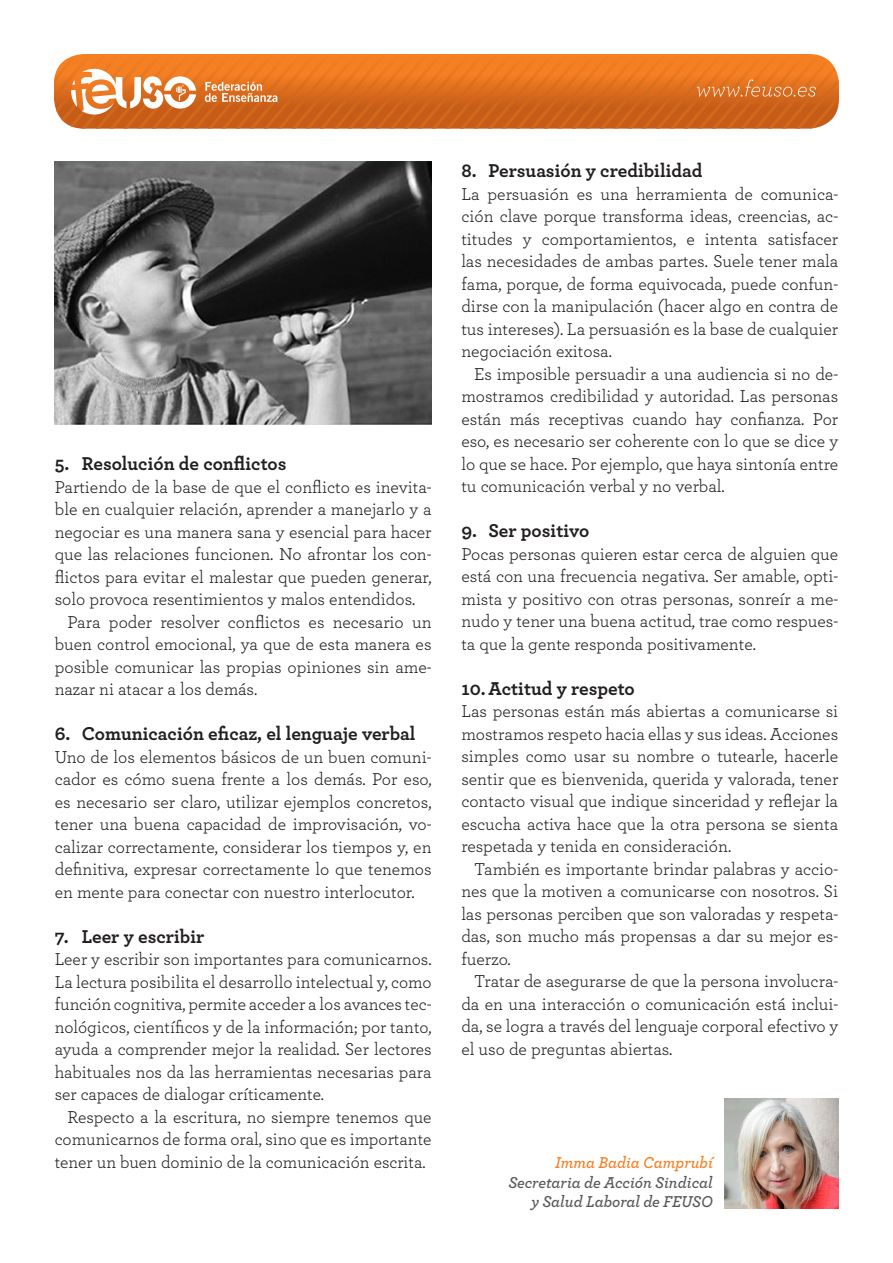
<style>
.page{position:relative;width:893px;height:1263px;background:#fff}
.page>*{position:absolute;margin:0;border:0;box-sizing:border-box;transform-origin:0 0}
.t1{font:700 19.5px "Archer Pro";color:#231f20}
.t2{font:18px/22.5px "Archer Pro";color:#231f20;text-align:justify}
.t3{font:italic 600 16.5px "Archer Pro";letter-spacing:-.005em;color:#57585a}
.t4{font:italic 600 16.5px "Archer Pro";letter-spacing:-.005em;color:#f57f23}
</style>
<div class="page">
<svg style="left:54px;top:54px;width:785px;height:75px;background:#de772c"></svg>
<img style="left:725px;top:1098px;width:114px;height:110px">
<img style="left:55px;top:162px;width:377px;height:263px">
<p class="t1" style="left:55px;top:448px;width:233px">5. Resolución de conflictos</p>
<p class="t2" style="left:55px;top:475px;width:378px">Partiendo de la base de que el conflicto es inevita&shy;ble en cualquier relación, aprender a manejarlo y a negociar es una manera sana y esencial para hacer que las relaciones funcionen. No afrontar los con&shy;flictos para evitar el malestar que pueden generar, solo provoca resentimientos y malos entendidos.</p>
<p class="t2" style="left:55px;top:610px;width:378px;text-indent:13px">Para poder resolver conflictos es necesario un buen control emocional, ya que de esta manera es posible comunicar las propias opiniones sin ame&shy;nazar ni atacar a los demás.</p>
<p class="t1" style="left:55px;top:718px;width:362px">6. Comunicación eficaz, el lenguaje verbal</p>
<p class="t2" style="left:55px;top:745px;width:378px">Uno de los elementos básicos de un buen comuni&shy;cador es cómo suena frente a los demás. Por eso, es necesario ser claro, utilizar ejemplos concretos, tener una buena capacidad de improvisación, vo&shy;calizar correctamente, considerar los tiempos y, en definitiva, expresar correctamente lo que tenemos en mente para conectar con nuestro interlocutor.</p>
<p class="t1" style="left:55px;top:921px;width:151px">7. Leer y escribir</p>
<p class="t2" style="left:55px;top:947px;width:378px">Leer y escribir son importantes para comunicarnos.<br>La lectura posibilita el desarrollo intelectual y, como función cognitiva, permite acceder a los avances tec&shy;nológicos, científicos y de la información; por tanto, ayuda a comprender mejor la realidad. Ser lectores habituales nos da las herramientas necesarias para ser capaces de dialogar críticamente.</p>
<p class="t2" style="left:55px;top:1105px;width:378px;text-indent:13px">Respecto a la escritura, no siempre tenemos que comunicarnos de forma oral, sino que es importante tener un buen dominio de la comunicación escrita.</p>
<p class="t1" style="left:461px;top:155px;width:243px">8. Persuasión y credibilidad</p>
<p class="t2" style="left:461px;top:182px;width:378px">La persuasión es una herramienta de comunica&shy;ción clave porque transforma ideas, creencias, ac&shy;titudes y comportamientos, e intenta satisfacer las necesidades de ambas partes. Suele tener mala fama, porque, de forma equivocada, puede confun&shy;dirse con la manipulación (hacer algo en contra de tus intereses). La persuasión es la base de cualquier negociación exitosa.</p>
<p class="t2" style="left:461px;top:362px;width:378px;text-indent:13px">Es imposible persuadir a una audiencia si no de&shy;mostramos credibilidad y autoridad. Las personas están más receptivas cuando hay confianza. Por eso, es necesario ser coherente con lo que se dice y lo que se hace. Por ejemplo, que haya sintonía entre tu comunicación verbal y no verbal.</p>
<p class="t1" style="left:461px;top:515px;width:129px">9. Ser positivo</p>
<p class="t2" style="left:461px;top:542px;width:378px">Pocas personas quieren estar cerca de alguien que está con una frecuencia negativa. Ser amable, opti&shy;mista y positivo con otras personas, sonreír a me&shy;nudo y tener una buena actitud, trae como respues&shy;ta que la gente responda positivamente.</p>
<p class="t1" style="left:461px;top:673px;width:175px">10.Actitud y respeto</p>
<p class="t2" style="left:461px;top:699px;width:378px">Las personas están más abiertas a comunicarse si mostramos respeto hacia ellas y sus ideas. Acciones simples como usar su nombre o tutearle, hacerle sentir que es bienvenida, querida y valorada, tener contacto visual que indique sinceridad y reflejar la escucha activa hace que la otra persona se sienta respetada y tenida en consideración.</p>
<p class="t2" style="left:461px;top:857px;width:378px;text-indent:13px">También es importante brindar palabras y accio&shy;nes que la motiven a comunicarse con nosotros. Si las personas perciben que son valoradas y respeta&shy;das, son mucho más propensas a dar su mejor es&shy;fuerzo.</p>
<p class="t2" style="left:461px;top:969px;width:378px;text-indent:13px">Tratar de asegurarse de que la persona involucra&shy;da en una interacción o comunicación está inclui&shy;da, se logra a través del lenguaje corporal efectivo y el uso de preguntas abiertas.</p>
<p class="t4" style="left:555px;top:1150px;width:159px">Imma Badia Camprubí</p>
<p class="t3" style="left:508px;top:1170px;width:206px">Secretaria de Acción Sindical</p>
<p class="t3" style="left:531px;top:1189px;width:183px">y Salud Laboral de FEUSO</p>
</div>
